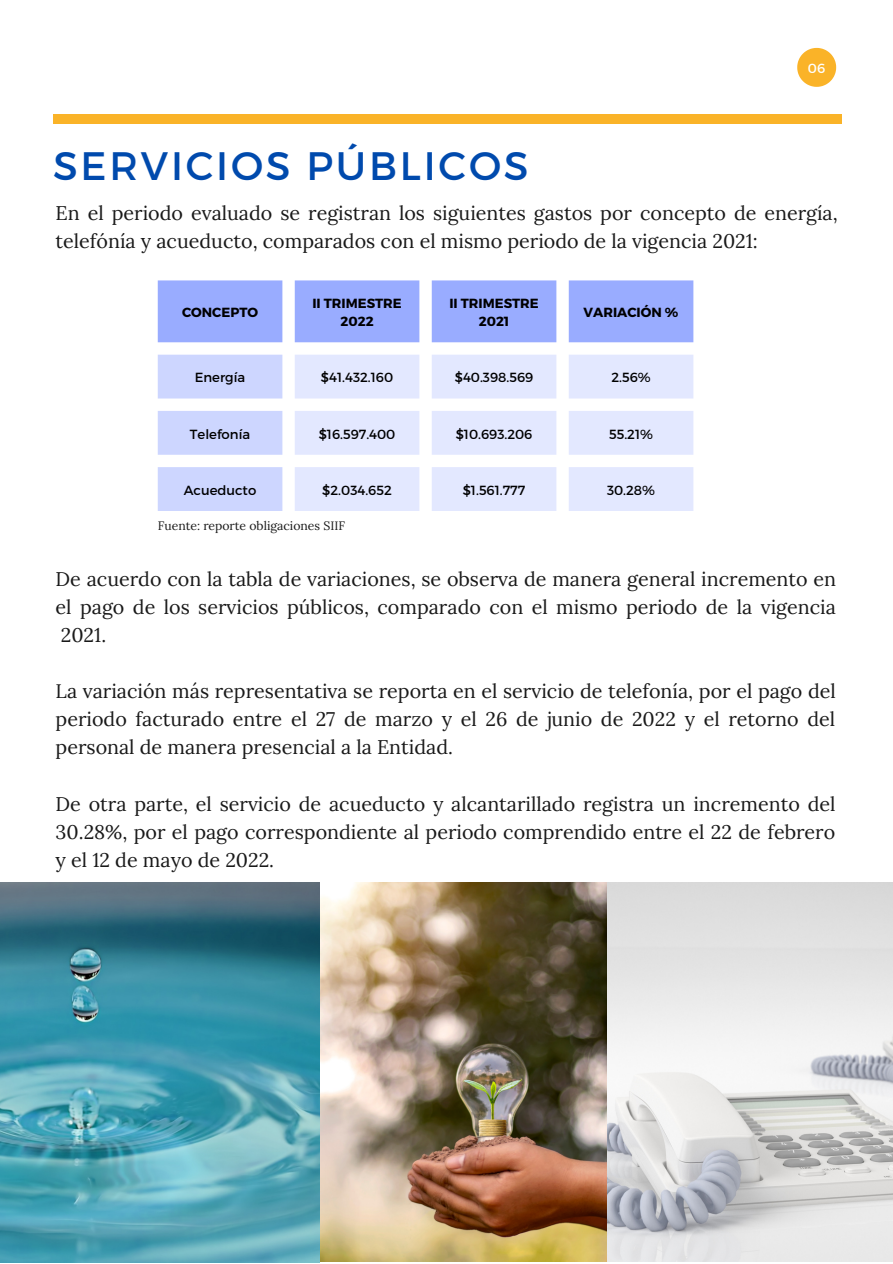
<style>
.page{position:relative;width:893px;height:1264px;background:#fff}
.page>*{position:absolute;margin:0;border:0;box-sizing:border-box;transform-origin:0 0}
.t1{font:39.6px "Montserrat";letter-spacing:.07em;color:#004aad}
.t2{font:19.65px/28px "Lora";color:#191919;text-align:justify}
.t3{font:13.2px "Montserrat";color:#000}
.t4{font:700 13.2px/17.7px "Montserrat";color:#000;text-align:center}
.t5{font:13.2px "Montserrat";color:#fff}
.t6{font:12.15px "Lora";color:#191919}
</style>
<div class="page">
<div style="left:53px;top:115px;width:788px;height:9px;background:#fab328"></div>
<svg style="left:797px;top:48px;width:39px;height:39px"></svg>
<svg style="left:158px;top:280px;width:535px;height:62px;background:#a0b2ff"></svg>
<svg style="left:158px;top:354px;width:124px;height:157px"></svg>
<svg style="left:295px;top:355px;width:398px;height:156px;fill:#e3e8ff"></svg>
<img style="left:0;top:883px;width:892px;height:379px">
<p class="t5" style="left:807px;top:59px;width:19px">06</p>
<h1 class="t1" style="left:53px;top:140px;width:477px">SERVICIOS PÚBLICOS</h1>
<p class="t2" style="left:56px;top:198px;width:783px">En el periodo evaluado se registran los siguientes gastos por concepto de energía, telefónía y acueducto, comparados con el mismo periodo de la vigencia 2021:</p>
<p class="t4" style="left:182px;top:303px;width:77px">CONCEPTO</p>
<p class="t4" style="left:312px;top:294px;width:91px">II TRIMESTRE<br>2022</p>
<p class="t4" style="left:449px;top:294px;width:91px">II TRIMESTRE<br>2021</p>
<p class="t4" style="left:583px;top:303px;width:96px">VARIACIÓN %</p>
<p class="t3" style="left:195px;top:369px;width:52px">Energía</p>
<p class="t3" style="left:321px;top:369px;width:74px">$41.432.160</p>
<p class="t3" style="left:455px;top:369px;width:80px">$40.398.569</p>
<p class="t3" style="left:611px;top:369px;width:41px">2.56%</p>
<p class="t3" style="left:190px;top:425px;width:62px">Telefonía</p>
<p class="t3" style="left:318px;top:425px;width:78px">$16.597.400</p>
<p class="t3" style="left:455px;top:425px;width:78px">$10.693.206</p>
<p class="t3" style="left:609px;top:425px;width:45px">55.21%</p>
<p class="t3" style="left:184px;top:481px;width:74px">Acueducto</p>
<p class="t3" style="left:322px;top:481px;width:71px">$2.034.652</p>
<p class="t3" style="left:462px;top:481px;width:64px">$1.561.777</p>
<p class="t3" style="left:607px;top:481px;width:50px">30.28%</p>
<p class="t6" style="left:158px;top:518px;width:189px">Fuente: reporte obligaciones SIIF</p>
<p class="t2" style="left:56px;top:564px;width:781px">De acuerdo con la tabla de variaciones, se observa de manera general incremento en el pago de los servicios públicos, comparado con el mismo periodo de la vigencia 2021.</p>
<p class="t2" style="left:56px;top:677px;width:781px">La variación más representativa se reporta en el servicio de telefonía, por el pago del periodo facturado entre el 27 de marzo y el 26 de junio de 2022 y el retorno del personal de manera presencial a la Entidad.</p>
<p class="t2" style="left:56px;top:789px;width:781px">De otra parte, el servicio de acueducto y alcantarillado registra un incremento del 30.28%, por el pago correspondiente al periodo comprendido entre el 22 de febrero y el 12 de mayo de 2022.</p>
</div>
